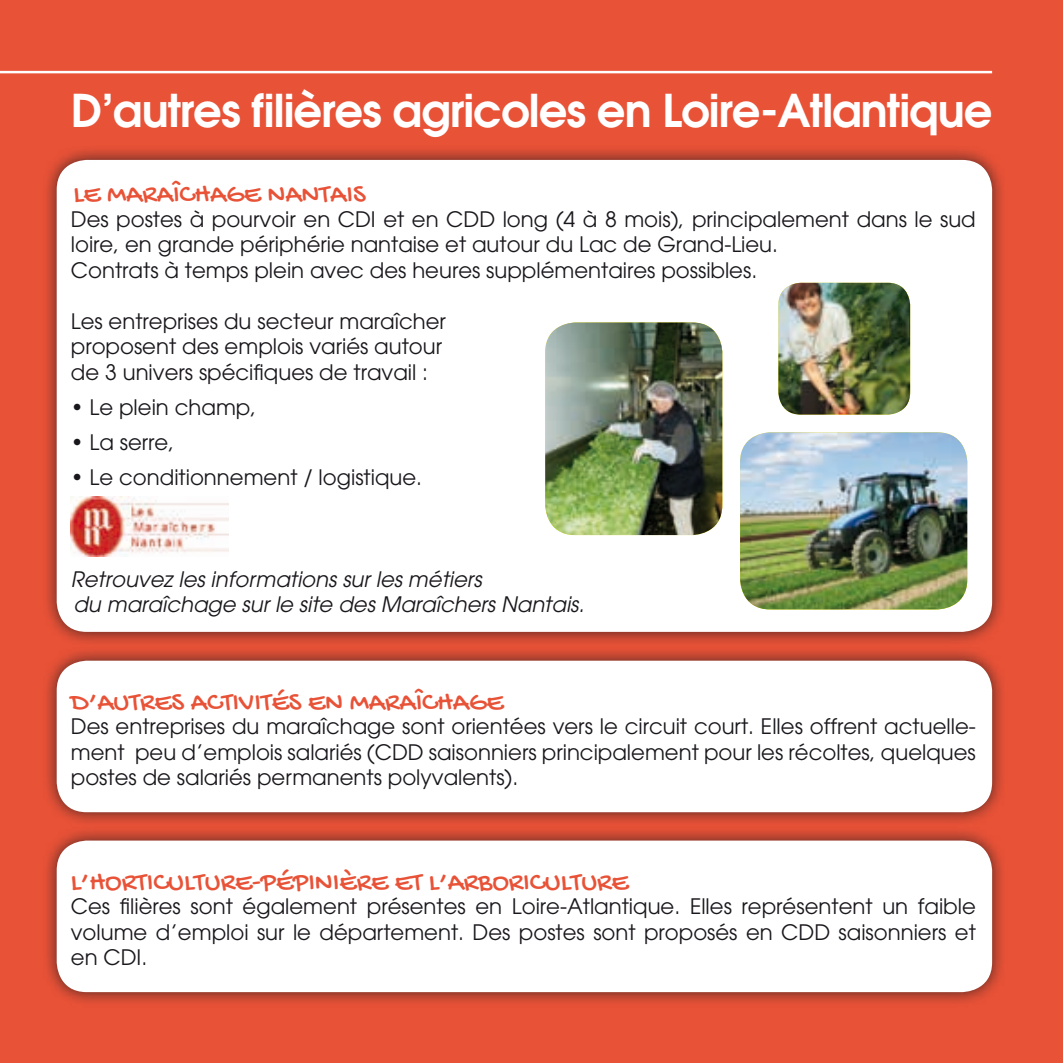
<style>
.page{position:relative;width:1063px;height:1063px;background:#e85237}
.page>*{position:absolute;margin:0;border:0;box-sizing:border-box;transform-origin:0 0}
.t1{font:600 45px "Avant Garde";letter-spacing:-.02em;color:#fff}
.t2{font:27.5px "Gochi Hand";color:#e85237}
.t3{font:21.25px/25.5px "Avant Garde";color:#1a171c;text-align:justify}
.t4{font:italic 21.25px/25.5px "Avant Garde";color:#1a171c}
</style>
<div class="page">
<hr style="left:0;top:71px;width:992px;height:2px;background:#fff">
<div style="left:42px;top:826px;width:965px;height:181px;background:#1a171c;opacity:.75"></div>
<div style="left:57px;top:841px;width:935px;height:151px;background:#fff;border-radius:30px"></div>
<div style="left:42px;top:145px;width:965px;height:502px;background:#1a171c;opacity:.75"></div>
<div style="left:57px;top:160px;width:935px;height:472px;background:#fff;border-radius:30px"></div>
<div style="left:42px;top:646px;width:965px;height:182px;background:#1a171c;opacity:.75"></div>
<div style="left:57px;top:661px;width:935px;height:151px;background:#fff;border-radius:30px"></div>
<img style="left:545px;top:322px;width:177px;height:213px">
<img style="left:778px;top:283px;width:132px;height:132px">
<img style="left:740px;top:432px;width:227px;height:177px">
<img style="left:71px;top:496px;width:158px;height:60px">
<h1 class="t1" style="left:71px;top:81px;width:923px">D’autres filières agricoles en Loire-Atlantique</h1>
<p class="t2" style="left:73px;top:180px;width:294px">Le maraîchage nantais</p>
<p class="t3" style="left:71px;top:206px;width:907px;text-align:left">Des postes à pourvoir en CDI et en CDD long (4 à 8 mois), principalement dans le sud loire, en grande périphérie nantaise et autour du Lac de Grand-Lieu.<br>Contrats à temps plein avec des heures supplémentaires possibles.</p>
<p class="t3" style="left:71px;top:308px;width:377px;text-align:left">Les entreprises du secteur maraîcher proposent des emplois variés autour de 3 univers spécifiques de travail :</p>
<p class="t3" style="left:71px;top:394px;width:187px">• Le plein champ,</p>
<p class="t3" style="left:71px;top:429px;width:105px">• La serre,</p>
<p class="t3" style="left:71px;top:464px;width:353px">• Le conditionnement / logistique.</p>
<p class="t4" style="left:71px;top:566px;width:515px">Retrouvez les informations sur les métiers<br>du maraîchage sur le site des Maraîchers Nantais.</p>
<p class="t2" style="left:71px;top:688px;width:434px">D’autres activités en maraîchage</p>
<p class="t3" style="left:71px;top:714px;width:907px">Des entreprises du maraîchage sont orientées vers le circuit court. Elles offrent actuelle&shy;ment peu d’emplois salariés (CDD saisonniers principalement pour les récoltes, quelques postes de salariés permanents polyvalents).</p>
<p class="t2" style="left:71px;top:868px;width:559px">L’horticulture-pépinière et l’arboriculture</p>
<p class="t3" style="left:71px;top:894px;width:907px">Ces filières sont également présentes en Loire-Atlantique. Elles représentent un faible volume d’emploi sur le département. Des postes sont proposés en CDD saisonniers et en CDI.</p>
</div>
